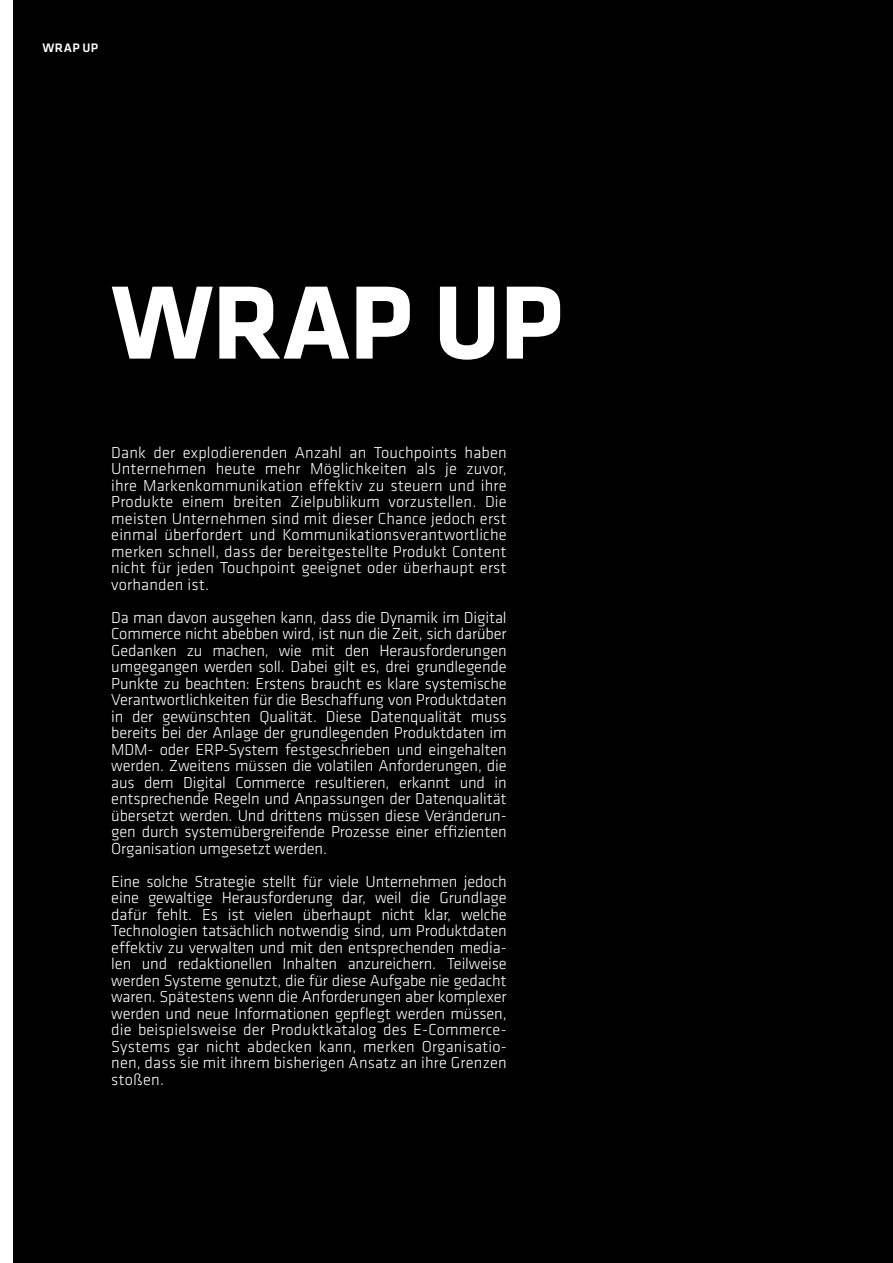
<style>
.page{position:relative;width:893px;height:1263px;background:#000}
.page>*{position:absolute;margin:0;border:0;box-sizing:border-box;transform-origin:0 0}
.t1{font:700 108px "Klavika CH";letter-spacing:-.01em;color:#fff}
.t2{font:300 16.5px/16.5px "Klavika CH";letter-spacing:.01em;color:#fff;text-align:justify}
.t3{font:500 12.75px "Klavika CH";letter-spacing:.03em;color:#fff}
</style>
<div class="page">
<div style="left:0;top:0;width:13px;height:1263px;background:#fff"></div>
<p class="t3" style="left:43px;top:41px;width:57px">WRAP UP</p>
<h1 class="t1" style="left:111px;top:264px;width:453px">WRAP UP</h1>
<p class="t2" style="left:111px;top:444px;width:397px">Dank der explodierenden Anzahl an Touchpoints haben Unternehmen heute mehr Möglichkeiten als je zuvor, ihre Markenkommunikation effektiv zu steuern und ihre Produkte einem breiten Zielpublikum vorzustellen. Die meisten Unternehmen sind mit dieser Chance jedoch erst einmal überfordert und Kommunikationsverantwortliche merken schnell, dass der bereitgestellte Produkt Content nicht für jeden Touchpoint geeignet oder überhaupt erst vorhanden ist.</p>
<p class="t2" style="left:111px;top:609px;width:397px">Da man davon ausgehen kann, dass die Dynamik im Digital Commerce nicht abebben wird, ist nun die Zeit, sich darüber Gedanken zu machen, wie mit den Herausforderungen umgegangen werden soll. Dabei gilt es, drei grundlegende Punkte zu beachten: Erstens braucht es klare systemische Verantwortlichkeiten für die Beschaffung von Produktdaten in der gewünschten Qualität. Diese Datenqualität muss bereits bei der Anlage der grundlegenden Produktdaten im MDM- oder ERP-System festgeschrieben und eingehalten werden. Zweitens müssen die volatilen Anforderungen, die aus dem Digital Commerce resultieren, erkannt und in entsprechende Regeln und Anpassungen der Datenqualität übersetzt werden. Und drittens müssen diese Veränderun&shy;gen durch systemübergreifende Prozesse einer effizienten Organisation umgesetzt werden.</p>
<p class="t2" style="left:111px;top:873px;width:397px">Eine solche Strategie stellt für viele Unternehmen jedoch eine gewaltige Herausforderung dar, weil die Grundlage dafür fehlt. Es ist vielen überhaupt nicht klar, welche Technologien tatsächlich notwendig sind, um Produktdaten effektiv zu verwalten und mit den entsprechenden media&shy;len und redaktionellen Inhalten anzureichern. Teilweise werden Systeme genutzt, die für diese Aufgabe nie gedacht waren. Spätestens wenn die Anforderungen aber komplexer werden und neue Informationen gepflegt werden müssen, die beispielsweise der Produktkatalog des E-Commerce-Systems gar nicht abdecken kann, merken Organisatio&shy;nen, dass sie mit ihrem bisherigen Ansatz an ihre Grenzen stoßen.</p>
</div>
